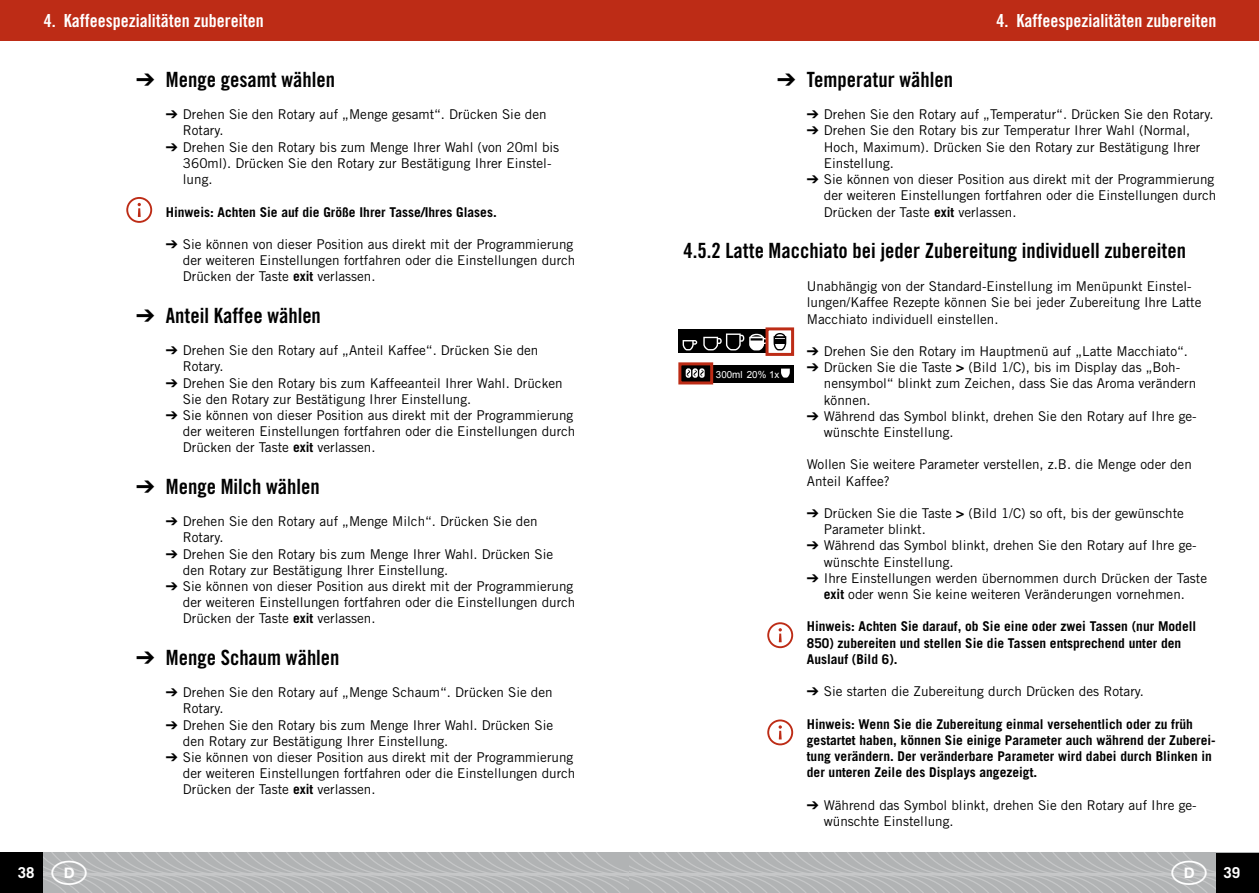
<style>
.page{position:relative;width:1259px;height:893px;background:#fff}
.page>*{position:absolute;margin:0;border:0;box-sizing:border-box;transform-origin:0 0}
.t1{font:21px "Trade Gothic LT Std Bd Cn 20";color:#000}
.t2{font:18px "Trade Gothic LT Std Bd Cn 20";color:#fff}
.t3{font:700 15px "Trade Gothic LT Std";color:#fff}
.t4{font:13.5px/16.2px "Trade Gothic LT Std";color:#000}
.t5{font:700 13.5px/16.2px "Trade Gothic LT Std";color:#000}
.t6{font:9.75px "Arial";color:#fff}
.s1{font-weight:700}
</style>
<div class="page">
<div style="left:126px;top:197px;width:26px;height:26px;border:2px solid #bd2c16;border-radius:50%"></div>
<svg style="left:138px;top:203px;width:3px;height:14px"></svg>
<svg style="left:678px;top:327px;width:117px;height:58px"></svg>
<div style="left:767px;top:622px;width:26px;height:26px;border:2px solid #bd2c16;border-radius:50%"></div>
<svg style="left:778px;top:628px;width:4px;height:14px"></svg>
<div style="left:767px;top:719px;width:26px;height:26px;border:2px solid #bd2c16;border-radius:50%"></div>
<svg style="left:778px;top:725px;width:4px;height:14px"></svg>
<div style="left:0;top:0;width:629px;height:40px;background:#bd2c16"></div>
<div style="left:0;top:853px;width:42px;height:40px;background:#000"></div>
<div style="left:629px;top:0;width:630px;height:40px;background:#bd2c16"></div>
<div style="left:1216px;top:853px;width:43px;height:40px;background:#000"></div>
<svg style="left:42px;top:853px;width:1174px;height:40px;background:#b6b7b8"></svg>
<h2 class="t2" style="left:44px;top:9px;width:221px">4. Kaffeespezialitäten zubereiten</h2>
<h2 class="t2" style="left:996px;top:9px;width:221px">4. Kaffeespezialitäten zubereiten</h2>
<h1 class="t1" style="left:166px;top:67px;width:171px">Menge gesamt wählen</h1>
<p class="t4" style="left:183px;top:106px;width:378px">Drehen Sie den Rotary auf „Menge gesamt“. Drücken Sie den Rotary.<br>Drehen Sie den Rotary bis zum Menge Ihrer Wahl (von 20ml bis 360ml). Drücken Sie den Rotary zur Bestätigung Ihrer Einstel&shy;lung.</p>
<p class="t5" style="left:166px;top:203px;width:332px">Hinweis: Achten Sie auf die Größe Ihrer Tasse/Ihres Glases.</p>
<p class="t4" style="left:183px;top:236px;width:394px">Sie können von dieser Position aus direkt mit der Programmierung der weiteren Einstellungen fortfahren oder die Einstellungen durch<br>Drücken der Taste <span class="s1">exit</span> verlassen.</p>
<h1 class="t1" style="left:166px;top:302px;width:157px">Anteil Kaffee wählen</h1>
<p class="t4" style="left:183px;top:342px;width:394px">Drehen Sie den Rotary auf „Anteil Kaffee“. Drücken Sie den Rotary.<br>Drehen Sie den Rotary bis zum Kaffeeanteil Ihrer Wahl. Drücken Sie den Rotary zur Bestätigung Ihrer Einstellung.<br>Sie können von dieser Position aus direkt mit der Programmierung der weiteren Einstellungen fortfahren oder die Einstellungen durch Drücken der Taste <span class="s1">exit</span> verlassen.</p>
<h1 class="t1" style="left:166px;top:473px;width:155px">Menge Milch wählen</h1>
<p class="t4" style="left:183px;top:513px;width:394px">Drehen Sie den Rotary auf „Menge Milch“. Drücken Sie den Rotary.<br>Drehen Sie den Rotary bis zum Menge Ihrer Wahl. Drücken Sie den Rotary zur Bestätigung Ihrer Einstellung.<br>Sie können von dieser Position aus direkt mit der Programmierung der weiteren Einstellungen fortfahren oder die Einstellungen durch Drücken der Taste <span class="s1">exit</span> verlassen.</p>
<h1 class="t1" style="left:166px;top:644px;width:175px">Menge Schaum wählen</h1>
<p class="t4" style="left:183px;top:684px;width:394px">Drehen Sie den Rotary auf „Menge Schaum“. Drücken Sie den Rotary.<br>Drehen Sie den Rotary bis zum Menge Ihrer Wahl. Drücken Sie den Rotary zur Bestätigung Ihrer Einstellung.<br>Sie können von dieser Position aus direkt mit der Programmierung der weiteren Einstellungen fortfahren oder die Einstellungen durch Drücken der Taste <span class="s1">exit</span> verlassen.</p>
<h1 class="t1" style="left:807px;top:67px;width:148px">Temperatur wählen</h1>
<p class="t4" style="left:824px;top:106px;width:394px">Drehen Sie den Rotary auf „Temperatur“. Drücken Sie den Rotary.<br>Drehen Sie den Rotary bis zur Temperatur Ihrer Wahl (Normal, Hoch, Maximum). Drücken Sie den Rotary zur Bestätigung Ihrer Einstellung.<br>Sie können von dieser Position aus direkt mit der Programmierung der weiteren Einstellungen fortfahren oder die Einstellungen durch Drücken der Taste <span class="s1">exit</span> verlassen.</p>
<h1 class="t1" style="left:683px;top:238px;width:504px">4.5.2 Latte Macchiato bei jeder Zubereitung individuell zubereiten</h1>
<p class="t4" style="left:807px;top:278px;width:396px">Unabhängig von der Standard-Einstellung im Menüpunkt Einstel&shy;lungen/Kaffee Rezepte können Sie bei jeder Zubereitung Ihre Latte<br>Macchiato individuell einstellen.</p>
<p class="t4" style="left:824px;top:343px;width:374px">Drehen Sie den Rotary im Hauptmenü auf „Latte Macchiato“.<br>Drücken Sie die Taste <span class="s1">&gt;</span> (Bild 1/C), bis im Display das „Boh&shy;nensymbol“ blinkt zum Zeichen, dass Sie das Aroma verändern können.<br>Während das Symbol blinkt, drehen Sie den Rotary auf Ihre ge&shy;wünschte Einstellung.</p>
<p class="t4" style="left:807px;top:456px;width:386px">Wollen Sie weitere Parameter verstellen, z.B. die Menge oder den<br>Anteil Kaffee?</p>
<p class="t4" style="left:824px;top:505px;width:385px">Drücken Sie die Taste <span class="s1">&gt;</span> (Bild 1/C) so oft, bis der gewünschte Parameter blinkt.<br>Während das Symbol blinkt, drehen Sie den Rotary auf Ihre ge&shy;wünschte Einstellung.<br>Ihre Einstellungen werden übernommen durch Drücken der Taste <span class="s1">exit</span> oder wenn Sie keine weiteren Veränderungen vornehmen.</p>
<p class="t5" style="left:807px;top:618px;width:391px">Hinweis: Achten Sie darauf, ob Sie eine oder zwei Tassen (nur Modell<br>850) zubereiten und stellen Sie die Tassen entsprechend unter den<br>Auslauf (Bild 6).</p>
<p class="t4" style="left:824px;top:683px;width:321px">Sie starten die Zubereitung durch Drücken des Rotary.</p>
<p class="t5" style="left:807px;top:715px;width:410px">Hinweis: Wenn Sie die Zubereitung einmal versehentlich oder zu früh gestartet haben, können Sie einige Parameter auch während der Zuberei&shy;tung verändern. Der veränderbare Parameter wird dabei durch Blinken in der unteren Zeile des Displays angezeigt.</p>
<p class="t4" style="left:824px;top:796px;width:374px">Während das Symbol blinkt, drehen Sie den Rotary auf Ihre ge&shy;wünschte Einstellung.</p>
<p class="t6" style="left:716px;top:369px;width:65px">1##$% .#0 !-</p>
<p class="t3" style="left:18px;top:863px;width:18px">38</p>
<p class="t3" style="left:1223px;top:863px;width:18px">39</p>
</div>
